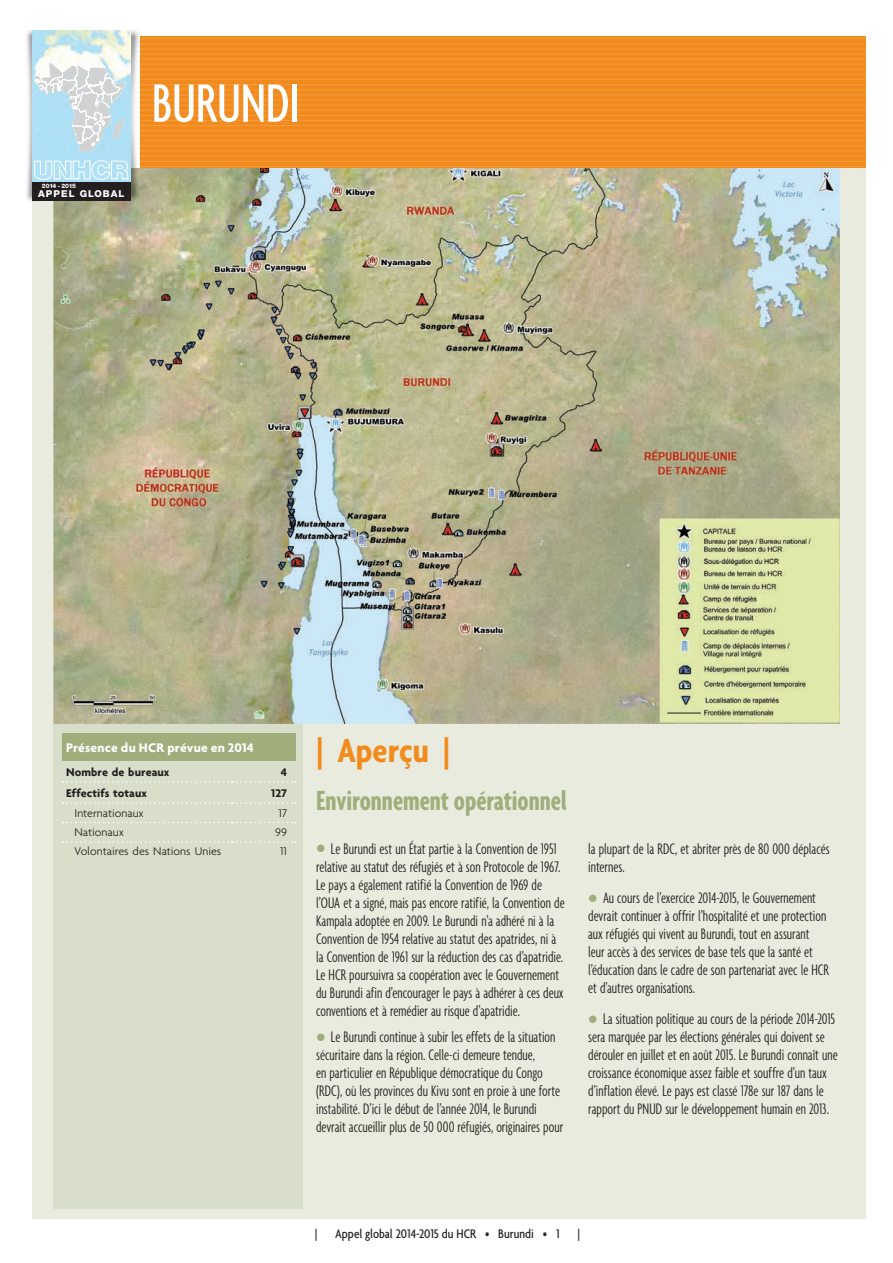
<style>
.page{position:relative;width:893px;height:1263px;background:#fff}
.page>*{position:absolute;margin:0;border:0;box-sizing:border-box;transform-origin:0 0}
.t1{font:500 extra-condensed 58.5px "Agenda";color:#fff}
.t2{font:700 condensed 36px "Agenda";color:#f28b1d}
.t3{font:700 extra-condensed 30px "Agenda";color:#9fae7a}
.t4{font:300 extra-condensed 16.5px/18px "Agenda";color:#231f20}
.t5{font:500 condensed 13.5px "Agenda";color:#231f20}
.t6{font:700 13.5px "Agenda";letter-spacing:.015em;color:#fff}
.t7{font:300 12px "Agenda";letter-spacing:-.005em;color:#231f20}
.t8{font:700 12px "Agenda";letter-spacing:.005em;color:#231f20}
.t9{font:800 9.45px "Helvetica Neue";letter-spacing:.1em;color:#fff}
.t10{font:800 6px "Helvetica Neue";letter-spacing:-.02em;color:#fff}
.s1{color:#9fae7a}
</style>
<div class="page">
<div style="left:32px;top:36px;width:833px;height:1182px;background:#e8ebdd"></div>
<div style="left:53px;top:686px;width:250px;height:523px;background:#d8dec9"></div>
<img style="left:53px;top:197px;width:787px;height:527px">
<img style="left:26px;top:30px;width:14px;height:172px">
<img style="left:32px;top:200px;width:8px;height:2px">
<img style="left:125px;top:30px;width:13px;height:3px">
<img style="left:125px;top:197px;width:15px;height:5px">
<div style="left:32px;top:182px;width:99px;height:18px;background:#231f20"></div>
<svg style="left:32px;top:33px;width:833px;height:164px;background:#e2a054"></svg>
<div style="left:62px;top:733px;width:234px;height:28px;background:#9fae7a"></div>
<svg style="left:63px;top:781px;width:233px;height:2px"></svg>
<svg style="left:63px;top:802px;width:233px;height:2px"></svg>
<svg style="left:63px;top:822px;width:233px;height:1px"></svg>
<svg style="left:63px;top:841px;width:233px;height:2px"></svg>
<p class="t10" style="left:42px;top:183px;width:35px">2014 - 2015</p>
<p class="t9" style="left:38px;top:188px;width:88px">APPEL GLOBAL</p>
<h1 class="t1" style="left:152px;top:71px;width:150px">BURUNDI</h1>
<p class="t6" style="left:66px;top:740px;width:189px">Présence du HCR prévue en 2014</p>
<p class="t8" style="left:66px;top:765px;width:105px">Nombre de bureaux</p>
<p class="t8" style="left:281px;top:765px;width:8px">4</p>
<p class="t8" style="left:66px;top:786px;width:82px">Effectifs totaux</p>
<p class="t8" style="left:271px;top:786px;width:17px">127</p>
<p class="t7" style="left:75px;top:806px;width:71px">Internationaux</p>
<p class="t7" style="left:278px;top:806px;width:10px">17</p>
<p class="t7" style="left:75px;top:825px;width:51px">Nationaux</p>
<p class="t7" style="left:275px;top:825px;width:14px">99</p>
<p class="t7" style="left:75px;top:844px;width:148px">Volontaires des Nations Unies</p>
<p class="t7" style="left:280px;top:844px;width:9px">11</p>
<h2 class="t2" style="left:316px;top:729px;width:136px">| Aperçu |</h2>
<h3 class="t3" style="left:316px;top:784px;width:252px">Environnement opérationnel</h3>
<p class="t4" style="left:316px;top:839px;width:250px"><span class="s1">●</span> Le Burundi est un État partie à la Convention de 1951 relative au statut des réfugiés et à son Protocole de 1967.<br>Le pays a également ratifié la Convention de 1969 de l’OUA et a signé, mais pas encore ratifié, la Convention de Kampala adoptée en 2009. Le Burundi n’a adhéré ni à la Convention de 1954 relative au statut des apatrides, ni à la Convention de 1961 sur la réduction des cas d’apatridie.<br>Le HCR poursuivra sa coopération avec le Gouvernement du Burundi afin d’encourager le pays à adhérer à ces deux conventions et à remédier au risque d’apatridie.</p>
<p class="t4" style="left:316px;top:1028px;width:249px"><span class="s1">●</span> Le Burundi continue à subir les effets de la situation sécuritaire dans la région. Celle-ci demeure tendue,<br>en particulier en République démocratique du Congo (RDC), où les provinces du Kivu sont en proie à une forte instabilité. D’ici le début de l’année 2014, le Burundi devrait accueillir plus de 50 000 réfugiés, originaires pour</p>
<p class="t4" style="left:588px;top:839px;width:243px">la plupart de la RDC, et abriter près de 80 000 déplacés internes.</p>
<p class="t4" style="left:588px;top:888px;width:242px"><span class="s1">●</span> Au cours de l’exercice 2014-2015, le Gouvernement devrait continuer à offrir l’hospitalité et une protection aux réfugiés qui vivent au Burundi, tout en assurant leur accès à des services de base tels que la santé et l’éducation dans le cadre de son partenariat avec le HCR et d’autres organisations.</p>
<p class="t4" style="left:588px;top:1010px;width:251px"><span class="s1">●</span> La situation politique au cours de la période 2014-2015 sera marquée par les élections générales qui doivent se dérouler en juillet et en août 2015. Le Burundi connaît une croissance économique assez faible et souffre d’un taux d’inflation élevé. Le pays est classé 178e sur 187 dans le rapport du PNUD sur le développement humain en 2013.</p>
<p class="t5" style="left:315px;top:1225px;width:4px">|</p>
<p class="t5" style="left:335px;top:1225px;width:226px">Appel global 2014-2015 du HCR • Burundi • 1</p>
<p class="t5" style="left:578px;top:1225px;width:4px">|</p>
</div>
